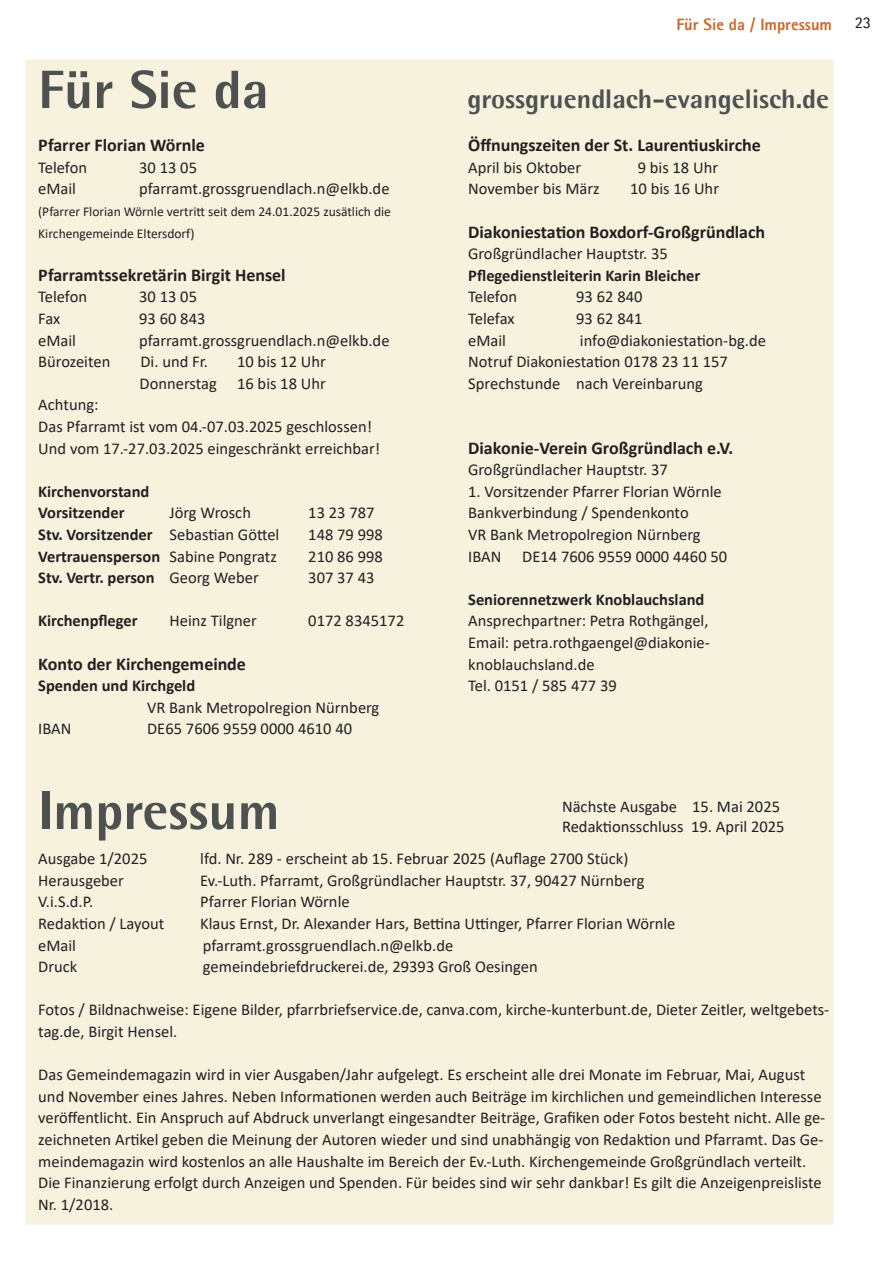
<style>
.page{position:relative;width:893px;height:1263px;background:#fff}
.page>*{position:absolute;margin:0;border:0;box-sizing:border-box;transform-origin:0 0}
.t1{font:800 54px "Agfa Rotis Semisans";color:#4d5250}
.t2{font:800 27px "Agfa Rotis Semisans";color:#4d5250}
.t3{font:700 18px "Calibri";letter-spacing:-.005em;color:#231f20}
.t4{font:16.5px/21.6px "Calibri";color:#231f20}
.t5{font:700 16.5px/21.6px "Calibri";color:#231f20}
.t6{font:800 16.5px "Agfa Rotis Sans Serif";color:#ce6626}
.t7{font:16.5px "Agfa Rotis Semisans";color:#231f20}
.t8{font:13.5px/21.6px "Calibri";color:#231f20}
.s1{font-weight:400}
</style>
<div class="page">
<div style="left:26px;top:60px;width:807px;height:1164px;background:#f6f2de"></div>
<h1 class="t1" style="left:38px;top:55px;width:232px">Für Sie da</h1>
<p class="t3" style="left:38px;top:138px;width:168px">Pfarrer Florian Wörnle</p>
<p class="t4" style="left:38px;top:158px;width:50px">Telefon</p>
<p class="t4" style="left:139px;top:158px;width:59px">30 13 05</p>
<p class="t4" style="left:38px;top:179px;width:39px">eMail</p>
<p class="t4" style="left:139px;top:179px;width:252px">pfarramt.grossgruendlach.n@elkb.de</p>
<p class="t8" style="left:38px;top:202px;width:354px">(Pfarrer Florian Wörnle vertritt seit dem 24.01.2025 zusätlich die<br>Kirchengemeinde Eltersdorf)</p>
<p class="t3" style="left:38px;top:267px;width:249px">Pfarramtssekretärin Birgit Hensel</p>
<p class="t4" style="left:38px;top:287px;width:50px">Telefon</p>
<p class="t4" style="left:139px;top:287px;width:59px">30 13 05</p>
<p class="t4" style="left:38px;top:309px;width:24px">Fax</p>
<p class="t4" style="left:139px;top:309px;width:68px">93 60 843</p>
<p class="t4" style="left:38px;top:331px;width:39px">eMail</p>
<p class="t4" style="left:139px;top:331px;width:252px">pfarramt.grossgruendlach.n@elkb.de</p>
<p class="t4" style="left:38px;top:352px;width:74px">Bürozeiten</p>
<p class="t4" style="left:140px;top:352px;width:69px">Di. und Fr.</p>
<p class="t4" style="left:140px;top:352px;width:188px;text-align:right">10 bis 12 Uhr<br>Donnerstag 16 bis 18 Uhr</p>
<p class="t4" style="left:38px;top:395px;width:343px">Achtung:<br>Das Pfarramt ist vom 04.‐07.03.2025 geschlossen!<br>Und vom 17.‐27.03.2025 eingeschränkt erreichbar!</p>
<p class="t5" style="left:38px;top:482px;width:113px">Kirchenvorstand<br>Vorsitzender</p>
<p class="t4" style="left:170px;top:503px;width:83px">Jörg Wrosch</p>
<p class="t4" style="left:308px;top:503px;width:68px">13 23 787</p>
<p class="t5" style="left:38px;top:525px;width:243px">Stv. Vorsitzender <span class="s1">Sebastian Göttel</span></p>
<p class="t4" style="left:308px;top:525px;width:76px">148 79 998</p>
<p class="t5" style="left:38px;top:547px;width:240px">Vertrauensperson <span class="s1">Sabine Pongratz</span></p>
<p class="t4" style="left:308px;top:547px;width:76px">210 86 998</p>
<p class="t5" style="left:38px;top:568px;width:222px">Stv. Vertr. person <span class="s1">Georg Weber</span></p>
<p class="t4" style="left:308px;top:568px;width:68px">307 37 43</p>
<p class="t5" style="left:38px;top:611px;width:101px">Kirchenpfleger</p>
<p class="t4" style="left:170px;top:611px;width:89px">Heinz Tilgner</p>
<p class="t4" style="left:308px;top:611px;width:98px">0172 8345172</p>
<p class="t3" style="left:38px;top:656px;width:209px">Konto der Kirchengemeinde</p>
<p class="t5" style="left:38px;top:676px;width:158px">Spenden und Kirchgeld</p>
<p class="t4" style="left:147px;top:698px;width:234px">VR Bank Metropolregion Nürnberg</p>
<p class="t4" style="left:38px;top:719px;width:35px">IBAN</p>
<p class="t4" style="left:147px;top:719px;width:206px">DE65 7606 9559 0000 4610 40</p>
<p class="t6" style="left:676px;top:13px;width:157px">Für Sie da / Impressum</p>
<h2 class="t2" style="left:468px;top:82px;width:363px">grossgruendlach-evangelisch.de</h2>
<p class="t3" style="left:468px;top:138px;width:294px">Öffnungszeiten der St. Laurentiuskirche</p>
<p class="t4" style="left:468px;top:158px;width:114px">April bis Oktober</p>
<p class="t4" style="left:638px;top:158px;width:82px">9 bis 18 Uhr</p>
<p class="t4" style="left:468px;top:179px;width:133px">November bis März</p>
<p class="t4" style="left:630px;top:179px;width:90px">10 bis 16 Uhr</p>
<p class="t3" style="left:468px;top:224px;width:299px">Diakoniestation Boxdorf‐Großgründlach</p>
<p class="t4" style="left:468px;top:244px;width:201px">Großgründlacher Hauptstr. 35</p>
<p class="t5" style="left:468px;top:266px;width:234px">Pflegedienstleiterin Karin Bleicher</p>
<p class="t4" style="left:468px;top:287px;width:50px">Telefon</p>
<p class="t4" style="left:576px;top:287px;width:68px">93 62 840</p>
<p class="t4" style="left:468px;top:309px;width:48px">Telefax</p>
<p class="t4" style="left:576px;top:309px;width:68px">93 62 841</p>
<p class="t4" style="left:468px;top:331px;width:39px">eMail</p>
<p class="t4" style="left:468px;top:331px;width:299px;text-indent:112px">info@diakoniestation‐bg.de<br>Notruf Diakoniestation 0178 23 11 157<br>Sprechstunde nach Vereinbarung</p>
<p class="t3" style="left:468px;top:440px;width:267px">Diakonie‐Verein Großgründlach e.V.</p>
<p class="t4" style="left:468px;top:460px;width:201px">Großgründlacher Hauptstr. 37</p>
<p class="t4" style="left:468px;top:482px;width:255px">1. Vorsitzender Pfarrer Florian Wörnle<br>Bankverbindung / Spendenkonto<br>VR Bank Metropolregion Nürnberg<br>IBAN</p>
<p class="t4" style="left:522px;top:547px;width:206px">DE14 7606 9559 0000 4460 50</p>
<p class="t5" style="left:468px;top:590px;width:238px">Seniorennetzwerk Knoblauchsland</p>
<p class="t4" style="left:468px;top:611px;width:243px">Ansprechpartner: Petra Rothgängel,<br>Email: petra.rothgaengel@diakonie‐ knoblauchsland.de<br>Tel. 0151 / 585 477 39</p>
<h1 class="t1" style="left:38px;top:776px;width:243px">Impressum</h1>
<p class="t4" style="left:38px;top:849px;width:111px">Ausgabe 1/2025</p>
<p class="t4" style="left:200px;top:849px;width:430px">lfd. Nr. 289 ‐ erscheint ab 15. Februar 2025 (Auflage 2700 Stück)</p>
<p class="t4" style="left:38px;top:871px;width:87px">Herausgeber</p>
<p class="t4" style="left:200px;top:871px;width:446px">Ev.‐Luth. Pfarramt, Großgründlacher Hauptstr. 37, 90427 Nürnberg</p>
<p class="t4" style="left:38px;top:892px;width:57px">V.i.S.d.P.</p>
<p class="t4" style="left:200px;top:892px;width:151px">Pfarrer Florian Wörnle</p>
<p class="t4" style="left:38px;top:914px;width:128px">Redaktion / Layout</p>
<p class="t4" style="left:200px;top:914px;width:477px">Klaus Ernst, Dr. Alexander Hars, Bettina Uttinger, Pfarrer Florian Wörnle</p>
<p class="t4" style="left:38px;top:935px;width:39px">eMail</p>
<p class="t4" style="left:203px;top:935px;width:252px">pfarramt.grossgruendlach.n@elkb.de</p>
<p class="t4" style="left:38px;top:957px;width:41px">Druck</p>
<p class="t4" style="left:203px;top:957px;width:336px">gemeindebriefdruckerei.de, 29393 Groß Oesingen</p>
<p class="t4" style="left:38px;top:1000px;width:792px">Fotos / Bildnachweise: Eigene Bilder, pfarrbriefservice.de, canva.com, kirche‐kunterbunt.de, Dieter Zeitler, weltgebets‐ tag.de, Birgit Hensel.</p>
<p class="t4" style="left:38px;top:1065px;width:788px">Das Gemeindemagazin wird in vier Ausgaben/Jahr aufgelegt. Es erscheint alle drei Monate im Februar, Mai, August und November eines Jahres. Neben Informationen werden auch Beiträge im kirchlichen und gemeindlichen Interesse veröffentlicht. Ein Anspruch auf Abdruck unverlangt eingesandter Beiträge, Grafiken oder Fotos besteht nicht. Alle ge‐ zeichneten Artikel geben die Meinung der Autoren wieder und sind unabhängig von Redaktion und Pfarramt. Das Ge‐ meindemagazin wird kostenlos an alle Haushalte im Bereich der Ev.‐Luth. Kirchengemeinde Großgründlach verteilt.<br>Die Finanzierung erfolgt durch Anzeigen und Spenden. Für beides sind wir sehr dankbar! Es gilt die Anzeigenpreisliste Nr. 1/2018.</p>
<p class="t4" style="left:562px;top:798px;width:224px;line-height:19.5px">Nächste Ausgabe 15. Mai 2025<br>Redaktionsschluss 19. April 2025</p>
<p class="t7" style="left:855px;top:12px;width:18px">23</p>
</div>
